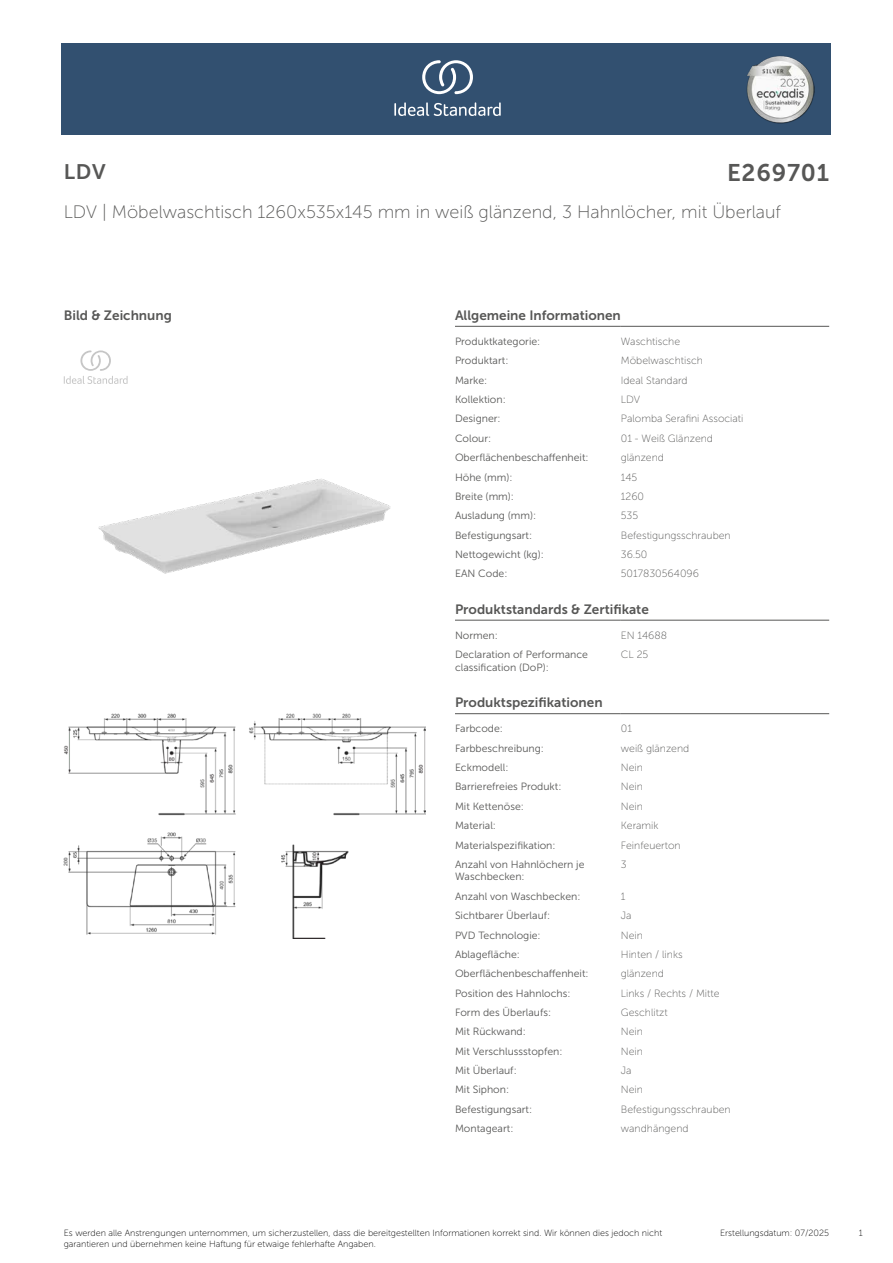
<style>
.page{position:relative;width:893px;height:1263px;background:#fff}
.page>*{position:absolute;margin:0;border:0;box-sizing:border-box;transform-origin:0 0}
.t1{font:24px "Museo Sans 700";letter-spacing:.035em;color:#575756}
.t2{font:21px "Museo Sans 700";color:#575756}
.t3{font:18px "Museo Sans 100";color:#575756}
.head_9pt{font:13.5px "Museo Sans 700";color:#575756}
.head_general{font:10.5px/12.6px "Museo Sans 300";color:#575756}
.value_general{font:10.5px "Museo Sans 100";color:#575756}
.t4{font:9px/10.8px "Museo Sans 100";color:#000}
</style>
<div class="page">
<div style="left:62px;top:43px;width:769px;height:91px;background:#325070"></div>
<hr style="left:455px;top:326px;width:166px;height:1px;background:#575756">
<hr style="left:621px;top:326px;width:208px;height:1px;background:#575756">
<hr style="left:455px;top:620px;width:166px;height:1px;background:#575756">
<hr style="left:621px;top:620px;width:208px;height:1px;background:#575756">
<hr style="left:455px;top:713px;width:166px;height:1px;background:#575756">
<hr style="left:621px;top:713px;width:208px;height:1px;background:#575756">
<svg style="left:64px;top:350px;width:64px;height:34px"></svg>
<img style="left:98px;top:478px;width:293px;height:96px">
<img style="left:64px;top:714px;width:361px;height:224px">
<svg style="left:394px;top:102px;width:107px;height:14px"></svg>
<svg style="left:422px;top:60px;width:51px;height:34px"></svg>
<img style="left:746px;top:56px;width:68px;height:67px">
<h2 class="t2" style="left:64px;top:160px;width:43px">LDV</h2>
<h1 class="t1" style="left:727px;top:160px;width:104px">E269701</h1>
<h3 class="t3" style="left:64px;top:202px;width:719px">LDV | Möbelwaschtisch 1260x535x145 mm in weiß glänzend, 3 Hahnlöcher, mit Überlauf</h3>
<h2 class="head_9pt" style="left:64px;top:308px;width:110px">Bild &amp; Zeichnung</h2>
<h2 class="head_9pt" style="left:455px;top:308px;width:167px">Allgemeine Informationen</h2>
<h3 class="head_general" style="left:455px;top:335px;width:87px">Produktkategorie:</h3>
<p class="value_general" style="left:621px;top:336px;width:61px">Waschtische</p>
<h3 class="head_general" style="left:455px;top:354px;width:55px">Produktart:</h3>
<p class="value_general" style="left:621px;top:355px;width:84px">Möbelwaschtisch</p>
<h3 class="head_general" style="left:455px;top:374px;width:34px">Marke:</h3>
<p class="value_general" style="left:621px;top:374px;width:68px">Ideal Standard</p>
<h3 class="head_general" style="left:455px;top:393px;width:52px">Kollektion:</h3>
<p class="value_general" style="left:621px;top:394px;width:21px">LDV</p>
<h3 class="head_general" style="left:455px;top:413px;width:47px">Designer:</h3>
<p class="value_general" style="left:621px;top:413px;width:124px">Palomba Serafini Associati</p>
<h3 class="head_general" style="left:455px;top:432px;width:38px">Colour:</h3>
<p class="value_general" style="left:621px;top:433px;width:94px">01 - Weiß Glänzend</p>
<h3 class="head_general" style="left:455px;top:451px;width:135px">Oberflächenbeschaffenheit:</h3>
<p class="value_general" style="left:621px;top:452px;width:45px">glänzend</p>
<h3 class="head_general" style="left:455px;top:471px;width:59px">Höhe (mm):</h3>
<p class="value_general" style="left:621px;top:471px;width:18px">145</p>
<h3 class="head_general" style="left:455px;top:490px;width:61px">Breite (mm):</h3>
<p class="value_general" style="left:621px;top:491px;width:25px">1260</p>
<h3 class="head_general" style="left:455px;top:509px;width:83px">Ausladung (mm):</h3>
<p class="value_general" style="left:621px;top:510px;width:19px">535</p>
<h3 class="head_general" style="left:455px;top:529px;width:79px">Befestigungsart:</h3>
<p class="value_general" style="left:621px;top:529px;width:111px">Befestigungsschrauben</p>
<h3 class="head_general" style="left:455px;top:548px;width:90px">Nettogewicht (kg):</h3>
<p class="value_general" style="left:621px;top:549px;width:28px">36.50</p>
<h3 class="head_general" style="left:455px;top:567px;width:54px">EAN Code:</h3>
<p class="value_general" style="left:621px;top:568px;width:80px">5017830564096</p>
<h2 class="head_9pt" style="left:455px;top:602px;width:195px">Produktstandards &amp; Zertifikate</h2>
<h3 class="head_general" style="left:455px;top:629px;width:44px">Normen:</h3>
<p class="value_general" style="left:621px;top:630px;width:48px">EN 14688</p>
<h3 class="head_general" style="left:455px;top:648px;width:135px">Declaration of Performance classification (DoP):</h3>
<p class="value_general" style="left:621px;top:649px;width:29px">CL 25</p>
<h2 class="head_9pt" style="left:455px;top:695px;width:149px">Produktspezifikationen</h2>
<h3 class="head_general" style="left:455px;top:722px;width:49px">Farbcode:</h3>
<p class="value_general" style="left:621px;top:723px;width:13px">01</p>
<h3 class="head_general" style="left:455px;top:742px;width:90px">Farbbeschreibung:</h3>
<p class="value_general" style="left:621px;top:742px;width:70px">weiß glänzend</p>
<h3 class="head_general" style="left:455px;top:761px;width:55px">Eckmodell:</h3>
<p class="value_general" style="left:621px;top:762px;width:24px">Nein</p>
<h3 class="head_general" style="left:455px;top:781px;width:108px">Barrierefreies Produkt:</h3>
<p class="value_general" style="left:621px;top:781px;width:24px">Nein</p>
<h3 class="head_general" style="left:455px;top:800px;width:70px">Mit Kettenöse:</h3>
<p class="value_general" style="left:621px;top:801px;width:24px">Nein</p>
<h3 class="head_general" style="left:455px;top:819px;width:43px">Material:</h3>
<p class="value_general" style="left:621px;top:820px;width:39px">Keramik</p>
<h3 class="head_general" style="left:455px;top:839px;width:102px">Materialspezifikation:</h3>
<p class="value_general" style="left:621px;top:839px;width:61px">Feinfeuerton</p>
<h3 class="head_general" style="left:455px;top:858px;width:131px">Anzahl von Hahnlöchern je<br>Waschbecken:</h3>
<p class="value_general" style="left:621px;top:859px;width:7px">3</p>
<h3 class="head_general" style="left:455px;top:890px;width:127px">Anzahl von Waschbecken:</h3>
<p class="value_general" style="left:621px;top:891px;width:6px">1</p>
<h3 class="head_general" style="left:455px;top:909px;width:97px">Sichtbarer Überlauf:</h3>
<p class="value_general" style="left:621px;top:910px;width:12px">Ja</p>
<h3 class="head_general" style="left:455px;top:929px;width:87px">PVD Technologie:</h3>
<p class="value_general" style="left:621px;top:929px;width:24px">Nein</p>
<h3 class="head_general" style="left:455px;top:948px;width:66px">Ablagefläche:</h3>
<p class="value_general" style="left:621px;top:949px;width:63px">Hinten / links</p>
<h3 class="head_general" style="left:455px;top:967px;width:135px">Oberflächenbeschaffenheit:</h3>
<p class="value_general" style="left:621px;top:968px;width:45px">glänzend</p>
<h3 class="head_general" style="left:455px;top:987px;width:117px">Position des Hahnlochs:</h3>
<p class="value_general" style="left:621px;top:987px;width:100px">Links / Rechts / Mitte</p>
<h3 class="head_general" style="left:455px;top:1006px;width:98px">Form des Überlaufs:</h3>
<p class="value_general" style="left:621px;top:1007px;width:48px">Geschlitzt</p>
<h3 class="head_general" style="left:455px;top:1025px;width:72px">Mit Rückwand:</h3>
<p class="value_general" style="left:621px;top:1026px;width:24px">Nein</p>
<h3 class="head_general" style="left:455px;top:1045px;width:109px">Mit Verschlussstopfen:</h3>
<p class="value_general" style="left:621px;top:1045px;width:24px">Nein</p>
<h3 class="head_general" style="left:455px;top:1064px;width:63px">Mit Überlauf:</h3>
<p class="value_general" style="left:621px;top:1065px;width:12px">Ja</p>
<h3 class="head_general" style="left:455px;top:1083px;width:56px">Mit Siphon:</h3>
<p class="value_general" style="left:621px;top:1084px;width:24px">Nein</p>
<h3 class="head_general" style="left:455px;top:1103px;width:79px">Befestigungsart:</h3>
<p class="value_general" style="left:621px;top:1103px;width:111px">Befestigungsschrauben</p>
<h3 class="head_general" style="left:455px;top:1122px;width:60px">Montageart:</h3>
<p class="value_general" style="left:621px;top:1123px;width:69px">wandhängend</p>
<p class="t4" style="left:64px;top:1227px;width:600px">Es werden alle Anstrengungen unternommen, um sicherzustellen, dass die bereitgestellten Informationen korrekt sind. Wir können dies jedoch nicht garantieren und übernehmen keine Haftung für etwaige fehlerhafte Angaben.</p>
<p class="t4" style="left:720px;top:1227px;width:111px">Erstellungsdatum: 07/2025</p>
<p class="t4" style="left:859px;top:1227px;width:5px">1</p>
</div>
